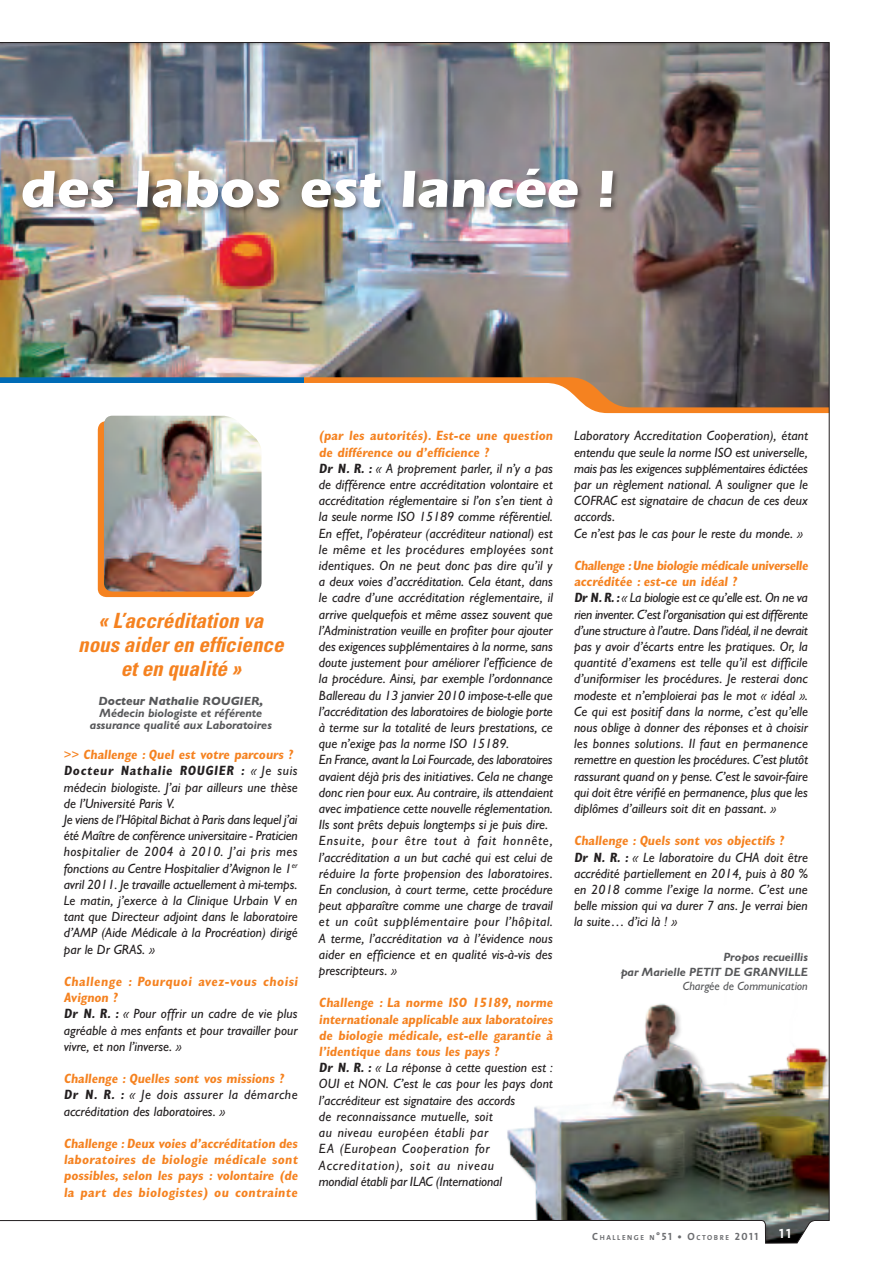
<style>
.page{position:relative;width:893px;height:1263px;background:#fff}
.page>*{position:absolute;margin:0;border:0;box-sizing:border-box;transform-origin:0 0}
.t1{font:700 54px "ITC Eras Std";color:#fff}
.t2{font:italic 700 condensed 21px/24px "Univers LT Std";color:#f58220;text-align:center}
.t3{font:italic 500 13.5px/16.2px "Gill Sans MT Pro";color:#231f20}
.t4{font:700 condensed 13.5px/16.2px "Gill Sans MT Pro";color:#f58220;text-align:justify}
.t5{font:13.5px "The Mix Bold Caps";color:#fff}
.t6{font:italic 700 12px/14.4px "Gill Sans MT Pro";color:#57585a;text-align:right}
.t7{font:italic 800 12px "Gill Sans MT Pro";color:#57585a}
.t8{font:italic 500 12px "Gill Sans MT Pro";color:#57585a}
.t9{font:7.35px "The Mix Bold Caps";letter-spacing:.215em;color:#6c6d70}
.s1{font-style:normal;color:#f58220}
.s2{font-weight:700;font-style:normal;font-stretch:condensed;color:#f58220}
.s3{font-weight:700;font-style:normal;font-stretch:condensed}
.s4{font-size:10.5px}
</style>
<div class="page">
<img style="left:0;top:42px;width:830px;height:1201px">
<div style="left:0;top:167px;width:620px;height:59px;background:#231f20;opacity:.5"></div>
<svg style="left:98px;top:421px;width:157px;height:176px"></svg>
<img style="left:104px;top:416px;width:158px;height:175px">
<h1 class="t1" style="left:20px;top:158px;width:596px">des labos est lancée !</h1>
<h2 class="t2" style="left:78px;top:609px;width:207px">« L’accréditation va nous aider en efficience et en qualité »</h2>
<p class="t7" style="left:99px;top:693px;width:166px">Docteur Nathalie ROUGIER,</p>
<p class="t6" style="left:90px;top:706px;width:183px;line-height:12px;text-align:center">Médecin biologiste et référente assurance qualité aux Laboratoires</p>
<p class="t3" style="left:64px;top:746px;width:236px"><span class="s1">&gt;&gt;</span> <span class="s2">Challenge : Quel est votre parcours ?<br></span><span class="s3">Docteur Nathalie ROUGIER :</span> « Je suis médecin biologiste. J’ai par ailleurs une thèse de l’Université Paris V.<br>Je viens de l’Hôpital Bichat à Paris dans lequel j’ai été Maître de conférence universitaire - Praticien hospitalier de 2004 à 2010. J’ai pris mes fonctions au Centre Hospitalier d’Avignon le 1<sup>er </sup>avril 2011. Je travaille actuellement à mi-temps.<br>Le matin, j’exerce à la Clinique Urbain V en tant que Directeur adjoint dans le laboratoire d’AMP (Aide Médicale à la Procréation) dirigé par le Dr GRAS. »</p>
<p class="t3" style="left:64px;top:973px;width:237px"><span class="s2">Challenge : Pourquoi avez-vous choisi<br>Avignon ?<br></span><span class="s3">Dr N. R. :</span> « Pour offrir un cadre de vie plus agréable à mes enfants et pour travailler pour vivre, et non l’inverse. »</p>
<p class="t3" style="left:64px;top:1070px;width:235px"><span class="s2">Challenge : Quelles sont vos missions ?<br></span><span class="s3">Dr N. R. :</span> « Je dois assurer la démarche accréditation des laboratoires. »</p>
<p class="t4" style="left:64px;top:1135px;width:237px">Challenge :Deux voies d’accréditation des laboratoires de biologie médicale sont possibles, selon les pays : volontaire (de la part des biologistes) ou contrainte</p>
<p class="t3" style="left:319px;top:428px;width:237px"><span class="s2">(par les autorités). Est-ce une question de différence ou d’efficience ?<br></span><span class="s3">Dr N. R. :</span> « A proprement parler, il n’y a pas de différence entre accréditation volontaire et accréditation réglementaire si l’on s’en tient à la seule norme ISO 15189 comme référentiel.<br>En effet, l’opérateur (accréditeur national) est le même et les procédures employées sont identiques. On ne peut donc pas dire qu’il y a deux voies d’accréditation. Cela étant, dans le cadre d’une accréditation réglementaire, il arrive quelquefois et même assez souvent que l’Administration veuille en profiter pour ajouter des exigences supplémentaires à la norme, sans doute justement pour améliorer l’efficience de la procédure. Ainsi, par exemple l’ordonnance Ballereau du 13 janvier 2010 impose-t-elle que l’accréditation des laboratoires de biologie porte à terme sur la totalité de leurs prestations, ce que n’exige pas la norme ISO 15189.<br>En France, avant la Loi Fourcade, des laboratoires avaient déjà pris des initiatives. Cela ne change donc rien pour eux. Au contraire, ils attendaient avec impatience cette nouvelle réglementation.<br>Ils sont prêts depuis longtemps si je puis dire.<br>Ensuite, pour être tout à fait honnête, l’accréditation a un but caché qui est celui de réduire la forte propension des laboratoires.<br>En conclusion, à court terme, cette procédure peut apparaître comme une charge de travail et un coût supplémentaire pour l’hôpital.<br>A terme, l’accréditation va à l’évidence nous aider en efficience et en qualité vis-à-vis des prescripteurs. »</p>
<p class="t3" style="left:319px;top:995px;width:237px"><span class="s2">Challenge : La norme ISO 15189, norme internationale applicable aux laboratoires de biologie médicale, est-elle garantie à l’identique dans tous les pays ?<br></span><span class="s3">Dr N. R. :</span> « La réponse à cette question est :<br>OUI et NON. C’est le cas pour les pays dont l’accréditeur est signataire des accords<br>de reconnaissance mutuelle, soit<br>au niveau européen établi par<br>EA (European cooperation for Accreditation), soit au niveau<br>mondial établi par ILAC (International</p>
<p class="t3" style="left:574px;top:428px;width:235px">Laboratory Accreditation Cooperation), étant entendu que seule la norme ISO est universelle, mais pas les exigences supplémentaires édictées par un règlement national. A souligner que le COFRAC est signataire de chacun de ces deux accords.<br>Ce n’est pas le cas pour le reste du monde. »</p>
<p class="t3" style="left:574px;top:557px;width:237px"><span class="s2">Challenge :Une biologie médicale universelle accréditée : est-ce un idéal ?<br></span><span class="s3">Dr N.R.:</span>« La biologie est ce qu’elle est. On ne va rien inventer. C’est l’organisation qui est différente d’une structure à l’autre. Dans l’idéal, il ne devrait pas y avoir d’écarts entre les pratiques. Or, la quantité d’examens est telle qu’il est difficile d’uniformiser les procédures. Je resterai donc modeste et n’emploierai pas le mot « idéal ».<br>Ce qui est positif dans la norme, c’est qu’elle nous oblige à donner des réponses et à choisir les bonnes solutions. Il faut en permanence remettre en question les procédures. C’est plutôt rassurant quand on y pense. C’est le savoir-faire qui doit être vérifié en permanence, plus que les diplômes d’ailleurs soit dit en passant. »</p>
<p class="t3" style="left:574px;top:833px;width:235px"><span class="s2">Challenge : Quels sont vos objectifs ?<br></span><span class="s3">Dr N. R. :</span> « Le laboratoire du CHA doit être accrédité partiellement en 2014, puis à 80 % en 2018 comme l’exige la norme. C’est une belle mission qui va durer 7 ans. Je verrai bien la suite… d’ici là ! »</p>
<p class="t6" style="left:621px;top:950px;width:188px">Propos recueillis<br>par Marielle PETIT DE GRANVILLE</p>
<p class="t8" style="left:683px;top:979px;width:127px">Chargée de Communication</p>
<p class="t9" style="left:592px;top:1233px;width:168px"><span class="s4">C</span> H ALLENGE N<span class="s4">°51 • O</span>CTOBRE <span class="s4">2011</span></p>
<p class="t5" style="left:779px;top:1225px;width:13px">11</p>
</div>
